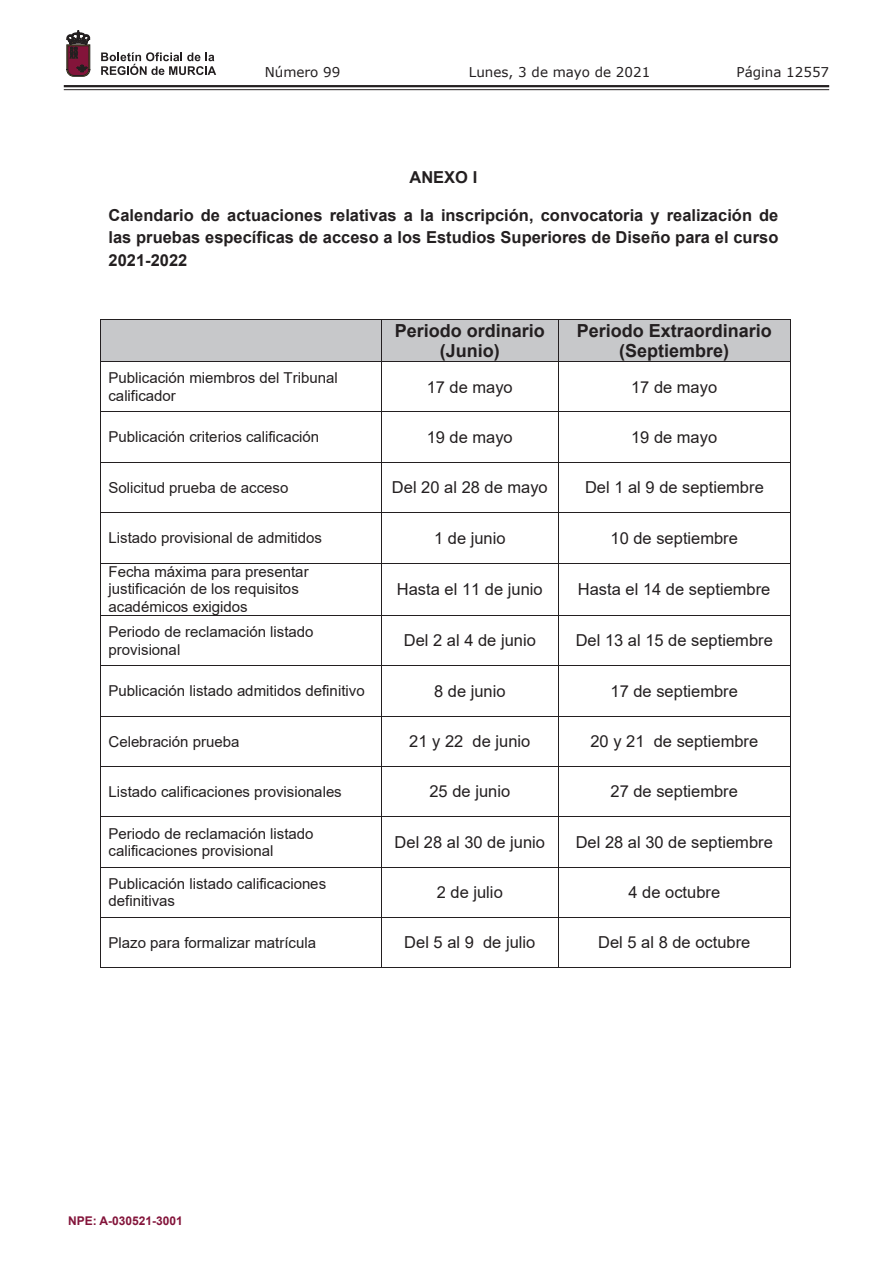
<style>
.page{position:relative;width:893px;height:1263px;background:#fff}
.page>*{position:absolute;margin:0;border:0;box-sizing:border-box;transform-origin:0 0}
.t1{font:700 18px/20.7px "Arial";color:#231f20;text-align:center}
.t2{font:16.5px "Arial";color:#231f20}
.t3{font:700 16.5px/22.8px "Arial";color:#231f20;text-align:justify}
.t4{font:15px/17.2px "Arial";color:#231f20}
.t5{font:13.5px "Verdana";color:#231f20}
.t6{font:700 12px "Arial";color:#83143a}
</style>
<div class="page">
<hr style="left:64px;top:85px;width:765px;height:2px;background:#231f20">
<hr style="left:64px;top:89px;width:765px;height:1px;background:#231f20">
<svg style="left:101px;top:52px;width:115px;height:23px"></svg>
<svg style="left:67px;top:31px;width:23px;height:45px"></svg>
<div style="left:101px;top:320px;width:280px;height:41px;background:#c7c8ca"></div>
<div style="left:382px;top:320px;width:176px;height:41px;background:#c7c8ca"></div>
<div style="left:559px;top:320px;width:231px;height:41px;background:#c7c8ca"></div>
<hr style="left:100px;top:319px;width:691px;height:1px;background:#231f20">
<hr style="left:100px;top:320px;width:1px;height:41px;background:#231f20">
<hr style="left:381px;top:320px;width:1px;height:41px;background:#231f20">
<hr style="left:558px;top:320px;width:1px;height:41px;background:#231f20">
<hr style="left:790px;top:320px;width:1px;height:41px;background:#231f20">
<hr style="left:100px;top:361px;width:691px;height:1px;background:#231f20">
<hr style="left:100px;top:362px;width:1px;height:50px;background:#231f20">
<hr style="left:381px;top:362px;width:1px;height:50px;background:#231f20">
<hr style="left:558px;top:362px;width:1px;height:50px;background:#231f20">
<hr style="left:790px;top:362px;width:1px;height:50px;background:#231f20">
<hr style="left:100px;top:412px;width:691px;height:1px;background:#231f20">
<hr style="left:100px;top:412px;width:1px;height:50px;background:#231f20">
<hr style="left:381px;top:412px;width:1px;height:50px;background:#231f20">
<hr style="left:558px;top:412px;width:1px;height:50px;background:#231f20">
<hr style="left:790px;top:412px;width:1px;height:50px;background:#231f20">
<hr style="left:100px;top:462px;width:691px;height:1px;background:#231f20">
<hr style="left:100px;top:463px;width:1px;height:49px;background:#231f20">
<hr style="left:381px;top:463px;width:1px;height:49px;background:#231f20">
<hr style="left:558px;top:463px;width:1px;height:49px;background:#231f20">
<hr style="left:790px;top:463px;width:1px;height:49px;background:#231f20">
<hr style="left:100px;top:512px;width:691px;height:1px;background:#231f20">
<hr style="left:100px;top:513px;width:1px;height:50px;background:#231f20">
<hr style="left:381px;top:513px;width:1px;height:50px;background:#231f20">
<hr style="left:558px;top:513px;width:1px;height:50px;background:#231f20">
<hr style="left:790px;top:513px;width:1px;height:50px;background:#231f20">
<hr style="left:100px;top:563px;width:691px;height:1px;background:#231f20">
<hr style="left:100px;top:563px;width:1px;height:52px;background:#231f20">
<hr style="left:381px;top:563px;width:1px;height:52px;background:#231f20">
<hr style="left:558px;top:563px;width:1px;height:52px;background:#231f20">
<hr style="left:790px;top:563px;width:1px;height:52px;background:#231f20">
<hr style="left:100px;top:615px;width:691px;height:1px;background:#231f20">
<hr style="left:100px;top:616px;width:1px;height:49px;background:#231f20">
<hr style="left:381px;top:616px;width:1px;height:49px;background:#231f20">
<hr style="left:558px;top:616px;width:1px;height:49px;background:#231f20">
<hr style="left:790px;top:616px;width:1px;height:49px;background:#231f20">
<hr style="left:100px;top:665px;width:691px;height:1px;background:#231f20">
<hr style="left:100px;top:666px;width:1px;height:50px;background:#231f20">
<hr style="left:381px;top:666px;width:1px;height:50px;background:#231f20">
<hr style="left:558px;top:666px;width:1px;height:50px;background:#231f20">
<hr style="left:790px;top:666px;width:1px;height:50px;background:#231f20">
<hr style="left:100px;top:716px;width:691px;height:1px;background:#231f20">
<hr style="left:100px;top:716px;width:1px;height:50px;background:#231f20">
<hr style="left:381px;top:716px;width:1px;height:50px;background:#231f20">
<hr style="left:558px;top:716px;width:1px;height:50px;background:#231f20">
<hr style="left:790px;top:716px;width:1px;height:50px;background:#231f20">
<hr style="left:100px;top:766px;width:691px;height:1px;background:#231f20">
<hr style="left:100px;top:767px;width:1px;height:49px;background:#231f20">
<hr style="left:381px;top:767px;width:1px;height:49px;background:#231f20">
<hr style="left:558px;top:767px;width:1px;height:49px;background:#231f20">
<hr style="left:790px;top:767px;width:1px;height:49px;background:#231f20">
<hr style="left:100px;top:816px;width:691px;height:1px;background:#231f20">
<hr style="left:100px;top:817px;width:1px;height:50px;background:#231f20">
<hr style="left:381px;top:817px;width:1px;height:50px;background:#231f20">
<hr style="left:558px;top:817px;width:1px;height:50px;background:#231f20">
<hr style="left:790px;top:817px;width:1px;height:50px;background:#231f20">
<hr style="left:100px;top:867px;width:691px;height:1px;background:#231f20">
<hr style="left:100px;top:867px;width:1px;height:50px;background:#231f20">
<hr style="left:381px;top:867px;width:1px;height:50px;background:#231f20">
<hr style="left:558px;top:867px;width:1px;height:50px;background:#231f20">
<hr style="left:790px;top:867px;width:1px;height:50px;background:#231f20">
<hr style="left:100px;top:917px;width:691px;height:1px;background:#231f20">
<hr style="left:100px;top:918px;width:1px;height:50px;background:#231f20">
<hr style="left:100px;top:967px;width:281px;height:1px;background:#231f20">
<hr style="left:381px;top:918px;width:1px;height:50px;background:#231f20">
<hr style="left:382px;top:967px;width:176px;height:1px;background:#231f20">
<hr style="left:558px;top:918px;width:1px;height:50px;background:#231f20">
<hr style="left:559px;top:967px;width:231px;height:1px;background:#231f20">
<hr style="left:790px;top:918px;width:1px;height:50px;background:#231f20">
<p class="t5" style="left:265px;top:62px;width:77px">Número 99</p>
<p class="t5" style="left:469px;top:62px;width:183px">Lunes, 3 de mayo de 2021</p>
<p class="t5" style="left:736px;top:62px;width:94px">Página 12557</p>
<p class="t3" style="left:409px;top:166px;width:69px">ANEXO I</p>
<p class="t3" style="left:108px;top:204px;width:671px">Calendario de actuaciones relativas a la inscripción, convocatoria y realización de las pruebas específicas de acceso a los Estudios Superiores de Diseño para el curso 2021-2022</p>
<p class="t1" style="left:395px;top:320px;width:152px">Periodo ordinario (Junio)</p>
<p class="t1" style="left:577px;top:320px;width:197px">Periodo Extraordinario (Septiembre)</p>
<p class="t4" style="left:108px;top:369px;width:231px">Publicación miembros del Tribunal calificador</p>
<p class="t2" style="left:427px;top:375px;width:88px">17 de mayo</p>
<p class="t2" style="left:631px;top:375px;width:88px">17 de mayo</p>
<p class="t4" style="left:108px;top:428px;width:212px">Publicación criterios calificación</p>
<p class="t2" style="left:427px;top:426px;width:88px">19 de mayo</p>
<p class="t2" style="left:631px;top:426px;width:88px">19 de mayo</p>
<p class="t4" style="left:108px;top:479px;width:181px">Solicitud prueba de acceso</p>
<p class="t2" style="left:392px;top:476px;width:157px">Del 20 al 28 de mayo</p>
<p class="t2" style="left:585px;top:476px;width:180px">Del 1 al 9 de septiembre</p>
<p class="t4" style="left:108px;top:529px;width:215px">Listado provisional de admitidos</p>
<p class="t2" style="left:434px;top:526px;width:73px">1 de junio</p>
<p class="t2" style="left:610px;top:526px;width:129px">10 de septiembre</p>
<p class="t4" style="left:108px;top:563px;width:202px">Fecha máxima para presentar justificación de los requisitos académicos exigidos</p>
<p class="t2" style="left:397px;top:578px;width:147px">Hasta el 11 de junio</p>
<p class="t2" style="left:578px;top:578px;width:194px">Hasta el 14 de septiembre</p>
<p class="t4" style="left:108px;top:623px;width:207px">Periodo de reclamación listado provisional</p>
<p class="t2" style="left:404px;top:629px;width:134px">Del 2 al 4 de junio</p>
<p class="t2" style="left:576px;top:629px;width:199px">Del 13 al 15 de septiembre</p>
<p class="t4" style="left:108px;top:682px;width:258px">Publicación listado admitidos definitivo</p>
<p class="t2" style="left:434px;top:680px;width:73px">8 de junio</p>
<p class="t2" style="left:610px;top:680px;width:129px">17 de septiembre</p>
<p class="t4" style="left:108px;top:732px;width:132px">Celebración prueba</p>
<p class="t2" style="left:409px;top:730px;width:123px">21 y 22 de junio</p>
<p class="t2" style="left:590px;top:730px;width:169px">20 y 21 de septiembre</p>
<p class="t4" style="left:108px;top:783px;width:235px">Listado calificaciones provisionales</p>
<p class="t2" style="left:429px;top:780px;width:82px">25 de junio</p>
<p class="t2" style="left:610px;top:780px;width:129px">27 de septiembre</p>
<p class="t4" style="left:108px;top:825px;width:207px">Periodo de reclamación listado calificaciones provisional</p>
<p class="t2" style="left:395px;top:831px;width:152px">Del 28 al 30 de junio</p>
<p class="t2" style="left:576px;top:831px;width:199px">Del 28 al 30 de septiembre</p>
<p class="t4" style="left:108px;top:875px;width:219px">Publicación listado calificaciones definitivas</p>
<p class="t2" style="left:437px;top:881px;width:68px">2 de julio</p>
<p class="t2" style="left:628px;top:881px;width:93px">4 de octubre</p>
<p class="t4" style="left:108px;top:934px;width:209px">Plazo para formalizar matrícula</p>
<p class="t2" style="left:404px;top:931px;width:133px">Del 5 al 9 de julio</p>
<p class="t2" style="left:598px;top:931px;width:154px">Del 5 al 8 de octubre</p>
<p class="t6" style="left:68px;top:1212px;width:116px">NPE: A-030521-3001</p>
</div>
